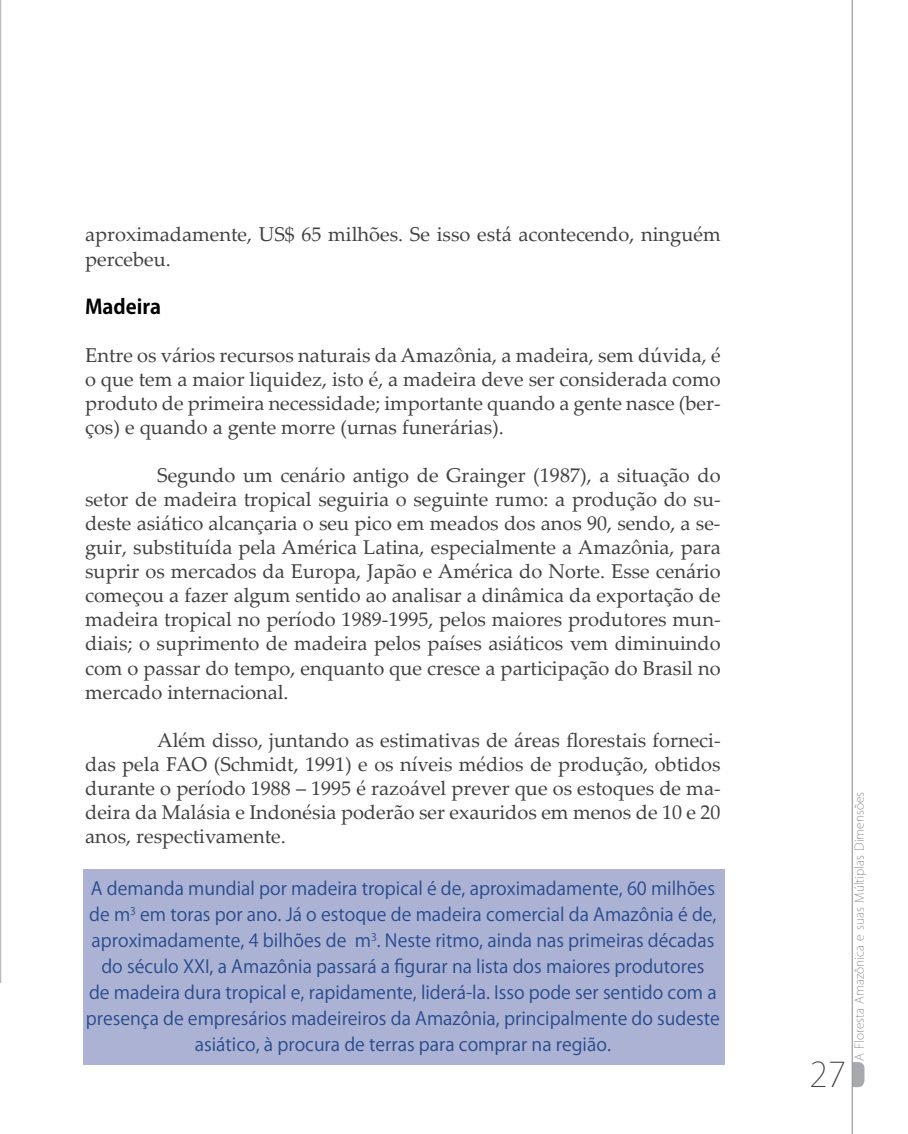
<style>
.page{position:relative;width:908px;height:1134px;background:#fff}
.page>*{position:absolute;margin:0;border:0;box-sizing:border-box;transform-origin:0 0}
.t1{font:200 34px "Koz Go Pro";color:#414042}
.t2{font:20px/24px "Palatino Linotype";color:#414042;text-align:justify}
.t3{font:700 20px "Koz Go Pr 6 N";color:#000}
.t4{font:18px/26px "Koz Go Pr 6 N";color:#274a8d;text-align:center}
.t5{font:200 12px "Koz Go Pro";color:#6d6e71}
</style>
<div class="page">
<svg style="left:852px;top:1062px;width:12px;height:25px"></svg>
<hr style="left:851px;top:0;width:1px;height:1134px;background:#939598">
<hr style="left:0;top:0;width:1px;height:983px;background:#000">
<div style="left:83px;top:869px;width:641px;height:195px;background:#acb2d3"></div>
<p class="t2" style="left:85px;top:222px;width:636px">aproximadamente, US$ 65 milhões. Se isso está acontecendo, ninguém percebeu.</p>
<p class="t3" style="left:85px;top:295px;width:78px">Madeira</p>
<p class="t2" style="left:85px;top:342px;width:636px">Entre os vários recursos naturais da Amazônia, a madeira, sem dúvida, é o que tem a maior liquidez, isto é, a madeira deve ser considerada como produto de primeira necessidade; importante quando a gente nasce (ber&shy;ços) e quando a gente morre (urnas funerárias).</p>
<p class="t2" style="left:85px;top:462px;width:637px;text-indent:72px">Segundo um cenário antigo de Grainger (1987), a situação do setor de madeira tropical seguiria o seguinte rumo: a produção do su&shy;deste asiático alcançaria o seu pico em meados dos anos 90, sendo, a se&shy;guir, substituída pela América Latina, especialmente a Amazônia, para suprir os mercados da Europa, Japão e América do Norte. Esse cenário começou a fazer algum sentido ao analisar a dinâmica da exportação de madeira tropical no período 1989-1995, pelos maiores produtores mun&shy;diais; o suprimento de madeira pelos países asiáticos vem diminuindo com o passar do tempo, enquanto que cresce a participação do Brasil no mercado internacional.</p>
<p class="t2" style="left:85px;top:727px;width:636px;text-indent:72px">Além disso, juntando as estimativas de áreas florestais forneci&shy;das pela FAO (Schmidt, 1991) e os níveis médios de produção, obtidos durante o período 1988 – 1995 é razoável prever que os estoques de ma&shy;deira da Malásia e Indonésia poderão ser exauridos em menos de 10 e 20 anos, respectivamente.</p>
<p class="t4" style="left:86px;top:876px;width:635px">A demanda mundial por madeira tropical é de, aproximadamente, 60 milhões de m<sup>3</sup> em toras por ano. Já o estoque de madeira comercial da Amazônia é de, aproximadamente, 4 bilhões de m<sup>3</sup>. Neste ritmo, ainda nas primeiras décadas do século XXI, a Amazônia passará a figurar na lista dos maiores produtores<br>de madeira dura tropical e, rapidamente, liderá-la. Isso pode ser sentido com a presença de empresários madeireiros da Amazônia, principalmente do sudeste asiático, à procura de terras para comprar na região.</p>
<h1 class="t1" style="left:809px;top:1052px;width:38px">27</h1>
<p class="t5" style="left:851px;top:1061px;width:271px;rotate:-90deg">A Floresta Amazônica e suas Múltiplas Dimensões</p>
</div>
